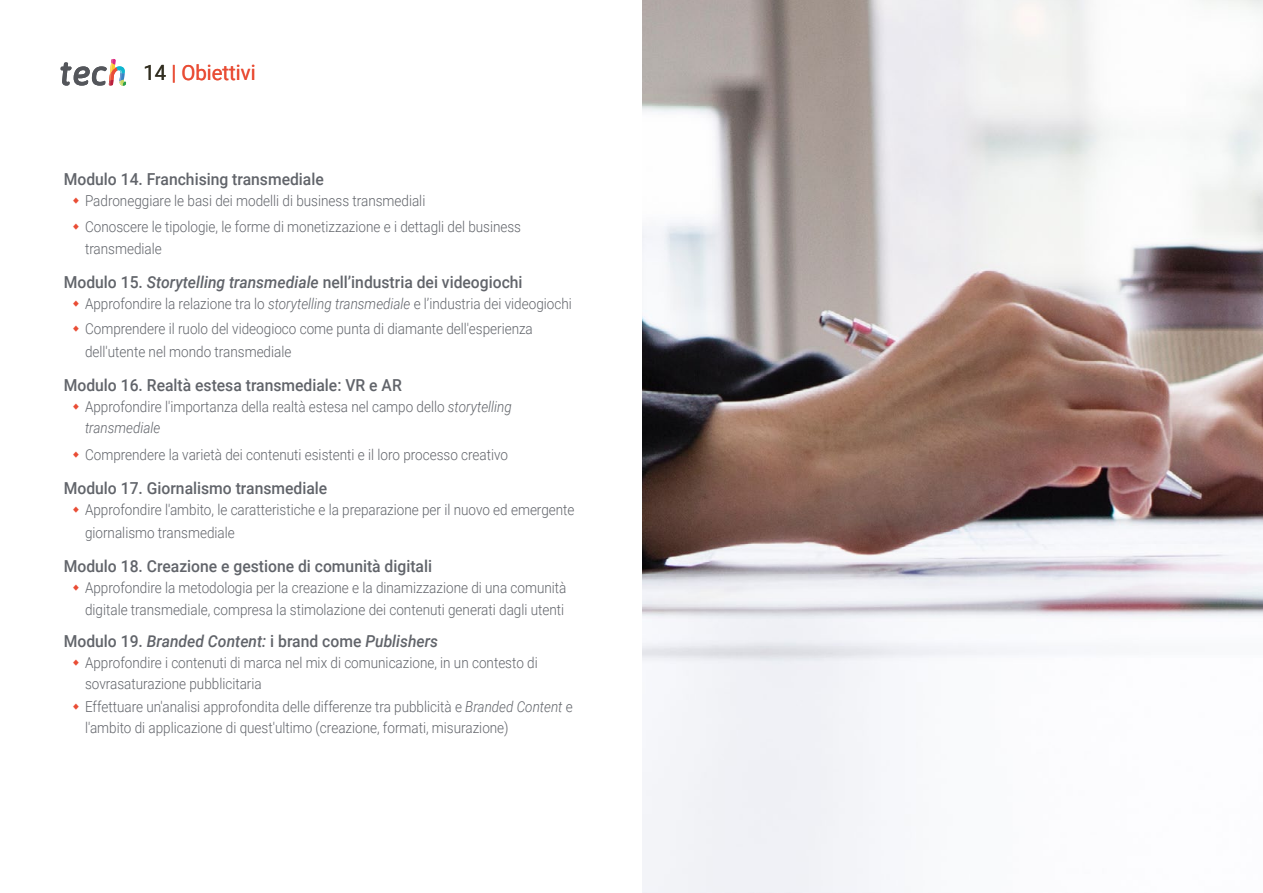
<style>
.page{position:relative;width:1263px;height:893px;background:#fff}
.page>*{position:absolute;margin:0;border:0;box-sizing:border-box;transform-origin:0 0}
.t1{font:21px "Roboto";color:#e94d35}
.t2{font:500 16.5px "Roboto";color:#61646a;scale:.95 1}
.t3{font:italic 500 16.5px "Roboto";color:#61646a;scale:.95 1}
.t4{font:300 15px/21px "Roboto";color:#61646a;scale:.9 1}
.s1{color:#312e20}
.s2{font-style:italic}
.s3{font-style:normal}
</style>
<div class="page">
<svg style="left:61px;top:59px;width:65px;height:27px"></svg>
<img style="left:642px;top:0;width:621px;height:893px">
<h1 class="t1" style="left:144px;top:57px;width:114px"><span class="s1">14</span> | Obiettivi</h1>
<p class="t2" style="left:64px;top:168px;width:275px">Modulo 14. Franchising transmediale</p>
<p class="t4" style="left:85px;top:188px;width:486px;line-height:25.2px">Padroneggiare le basi dei modelli di business transmediali<br>Conoscere le tipologie, le forme di monetizzazione e i dettagli del business</p>
<p class="t4" style="left:85px;top:238px;width:87px">transmediale</p>
<p class="t2" style="left:64px;top:271px;width:484px">Modulo 15. <span class="s2">Storytelling transmediale</span> nell’industria dei videogiochi</p>
<p class="t4" style="left:85px;top:291px;width:542px;line-height:25.2px">Approfondire la relazione tra lo <span class="s2">storytelling transmediale</span> e l’industria dei videogiochi<br>Comprendere il ruolo del videogioco come punta di diamante dell'esperienza</p>
<p class="t4" style="left:85px;top:341px;width:231px">dell'utente nel mondo transmediale</p>
<p class="t2" style="left:64px;top:374px;width:357px">Modulo 16. Realtà estesa transmediale: VR e AR</p>
<p class="t4" style="left:85px;top:396px;width:476px">Approfondire l'importanza della realtà estesa nel campo dello <span class="s2">storytelling transmediale</span></p>
<p class="t4" style="left:85px;top:443px;width:472px">Comprendere la varietà dei contenuti esistenti e il loro processo creativo</p>
<p class="t2" style="left:64px;top:477px;width:279px">Modulo 17. Giornalismo transmediale</p>
<p class="t4" style="left:85px;top:498px;width:545px;line-height:22.5px">Approfondire l'ambito, le caratteristiche e la preparazione per il nuovo ed emergente giornalismo transmediale</p>
<p class="t2" style="left:64px;top:554px;width:389px">Modulo 18. Creazione e gestione di comunità digitali</p>
<p class="t4" style="left:85px;top:575px;width:536px;line-height:22.5px">Approfondire la metodologia per la creazione e la dinamizzazione di una comunità digitale transmediale, compresa la stimolazione dei contenuti generati dagli utenti</p>
<p class="t3" style="left:64px;top:630px;width:396px"><span class="s3">Modulo 19.</span> Branded Content: <span class="s3">i brand come</span> Publishers</p>
<p class="t4" style="left:85px;top:652px;width:504px">Approfondire i contenuti di marca nel mix di comunicazione, in un contesto di sovrasaturazione pubblicitaria</p>
<p class="t4" style="left:85px;top:696px;width:543px">Effettuare un'analisi approfondita delle differenze tra pubblicità e <span class="s2">Branded Content</span> e l'ambito di applicazione di quest'ultimo (creazione, formati, misurazione)</p>
</div>
